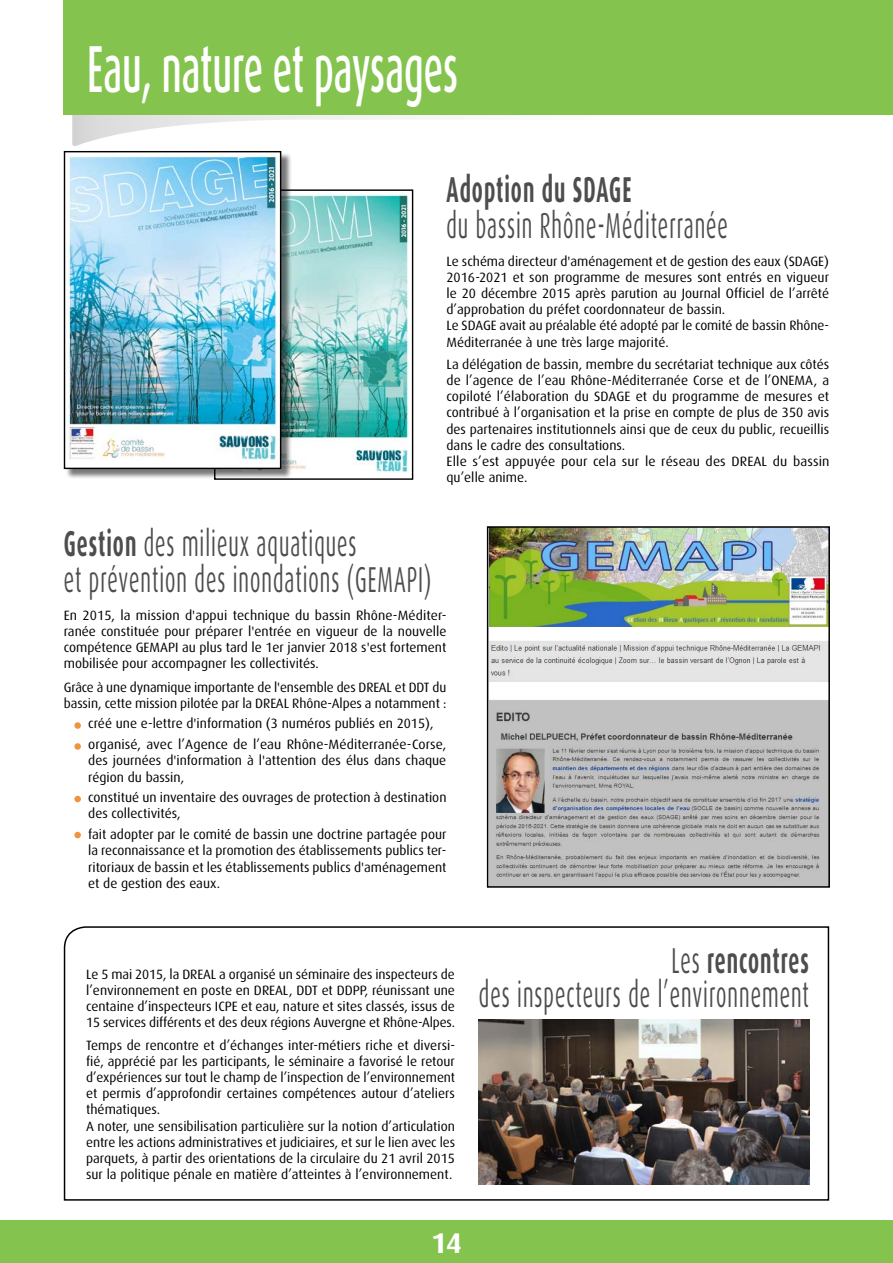
<style>
.page{position:relative;width:893px;height:1263px;background:#fff}
.page>*{position:absolute;margin:0;border:0;box-sizing:border-box;transform-origin:0 0}
.t1{font:500 66.6px "Dax OT";color:#fff;scale:.54 1}
.t2{font:36px/36px "Dax OT";letter-spacing:.05em;color:#4d4d4f;scale:.55 1}
.t3{font:700 36px "Dax OT";letter-spacing:.05em;color:#4d4d4f;scale:.55 1}
.t4{font:700 28.5px "Dax OT";color:#fff}
.t5{font:13.5px/16.2px "Dax OT";color:#000}
.s1{font-weight:700}
</style>
<div class="page">
<svg style="left:72px;top:115px;width:331px;height:31px"></svg>
<div style="left:64px;top:0;width:829px;height:115px;background:#84c44e"></div>
<img style="left:292px;top:194px;width:117px;height:279px">
<div style="left:65px;top:152px;width:227px;height:328px;background:#000;opacity:.53"></div>
<img style="left:66px;top:153px;width:213px;height:308px">
<div style="left:64px;top:151px;width:217px;height:318px;border:1px solid #000"></div>
<img style="left:490px;top:529px;width:337px;height:356px">
<div style="left:487px;top:526px;width:343px;height:362px;border:2px solid #000"></div>
<div style="left:74px;top:722px;width:7px;height:7px;background:#ef943e;border-radius:50%"></div>
<div style="left:74px;top:743px;width:7px;height:7px;background:#ef943e;border-radius:50%"></div>
<div style="left:74px;top:796px;width:7px;height:6px;background:#ef943e;border-radius:50%"></div>
<div style="left:74px;top:832px;width:7px;height:6px;background:#ef943e;border-radius:50%"></div>
<svg style="left:63px;top:926px;width:767px;height:275px"></svg>
<img style="left:478px;top:1019px;width:331px;height:165px">
<div style="left:0;top:1220px;width:893px;height:43px;background:#84c44e"></div>
<h1 class="t1" style="left:87px;top:31px;width:688px">Eau, nature et paysages</h1>
<h2 class="t3" style="left:446px;top:169px;width:338px">Adoption du SDAGE</h2>
<h2 class="t2" style="left:446px;top:208px;width:513px">du bassin Rhône-Méditerranée</h2>
<p class="t5" style="left:446px;top:253px;width:384px">Le schéma directeur d'aménagement et de gestion des eaux (SDAGE)<br>2016-2021 et son programme de mesures sont entrés en vigueur le 20 décembre 2015 après parution au Journal Officiel de l’arrêté d’approbation du préfet coordonnateur de bassin.<br>Le SDAGE avait au préalable été adopté par le comité de bassin Rhône-Méditerranée à une très large majorité.</p>
<p class="t5" style="left:446px;top:356px;width:384px">La délégation de bassin, membre du secrétariat technique aux côtés de l’agence de l’eau Rhône-Méditerranée Corse et de l’ONEMA, a copiloté l’élaboration du SDAGE et du programme de mesures et contribué à l’organisation et la prise en compte de plus de 350 avis des partenaires institutionnels ainsi que de ceux du public, recueillis dans le cadre des consultations.<br>Elle s’est appuyée pour cela sur le réseau des DREAL du bassin qu’elle anime.</p>
<h2 class="t2" style="left:64px;top:526px;width:670px"><span class="s1">Gestion</span> des milieux aquatiques<br>et prévention des inondations (GEMAPI)</h2>
<p class="t5" style="left:64px;top:607px;width:384px;text-align:justify">En 2015, la mission d'appui technique du bassin Rhône-Méditer&shy;ranée constituée pour préparer l'entrée en vigueur de la nouvelle compétence GEMAPI au plus tard le 1er janvier 2018 s'est fortement mobilisée pour accompagner les collectivités.</p>
<p class="t5" style="left:64px;top:679px;width:384px">Grâce à une dynamique importante de l'ensemble des DREAL et DDT du bassin, cette mission pilotée par la DREAL Rhône-Alpes a notamment :</p>
<p class="t5" style="left:88px;top:713px;width:360px;line-height:20.7px">créé une e-lettre d'information (3 numéros publiés en 2015), organisé, avec l’Agence de l’eau Rhône-Méditerranée-Corse,</p>
<p class="t5" style="left:88px;top:753px;width:360px">des journées d'information à l'attention des élus dans chaque région du bassin,</p>
<p class="t5" style="left:88px;top:789px;width:360px">constitué un inventaire des ouvrages de protection à destination des collectivités,</p>
<p class="t5" style="left:88px;top:826px;width:360px;text-align:justify">fait adopter par le comité de bassin une doctrine partagée pour la reconnaissance et la promotion des établissements publics ter&shy;ritoriaux de bassin et les établissements publics d'aménagement et de gestion des eaux.</p>
<p class="t5" style="left:86px;top:966px;width:371px;text-align:justify">Le 5 mai 2015, la DREAL a organisé un séminaire des inspecteurs de l’environnement en poste en DREAL, DDT et DDPP, réunissant une centaine d’inspecteurs ICPE et eau, nature et sites classés, issus de 15 services différents et des deux régions Auvergne et Rhône-Alpes.</p>
<p class="t5" style="left:86px;top:1037px;width:371px">Temps de rencontre et d’échanges inter-métiers riche et diversi&shy;fié, apprécié par les participants, le séminaire a favorisé le retour d’expériences sur tout le champ de l’inspection de l’environnement et permis d’approfondir certaines compétences autour d’ateliers thématiques.<br>A noter, une sensibilisation particulière sur la notion d’articulation entre les actions administratives et judiciaires, et sur le lien avec les parquets, à partir des orientations de la circulaire du 21 avril 2015 sur la politique pénale en matière d’atteintes à l’environnement.</p>
<h2 class="t2" style="left:479px;top:945px;width:602px;line-height:33px;text-align:right">Les <span class="s1">rencontres<br></span>des inspecteurs de l’environnement</h2>
<h3 class="t4" style="left:431px;top:1227px;width:32px">14</h3>
</div>
